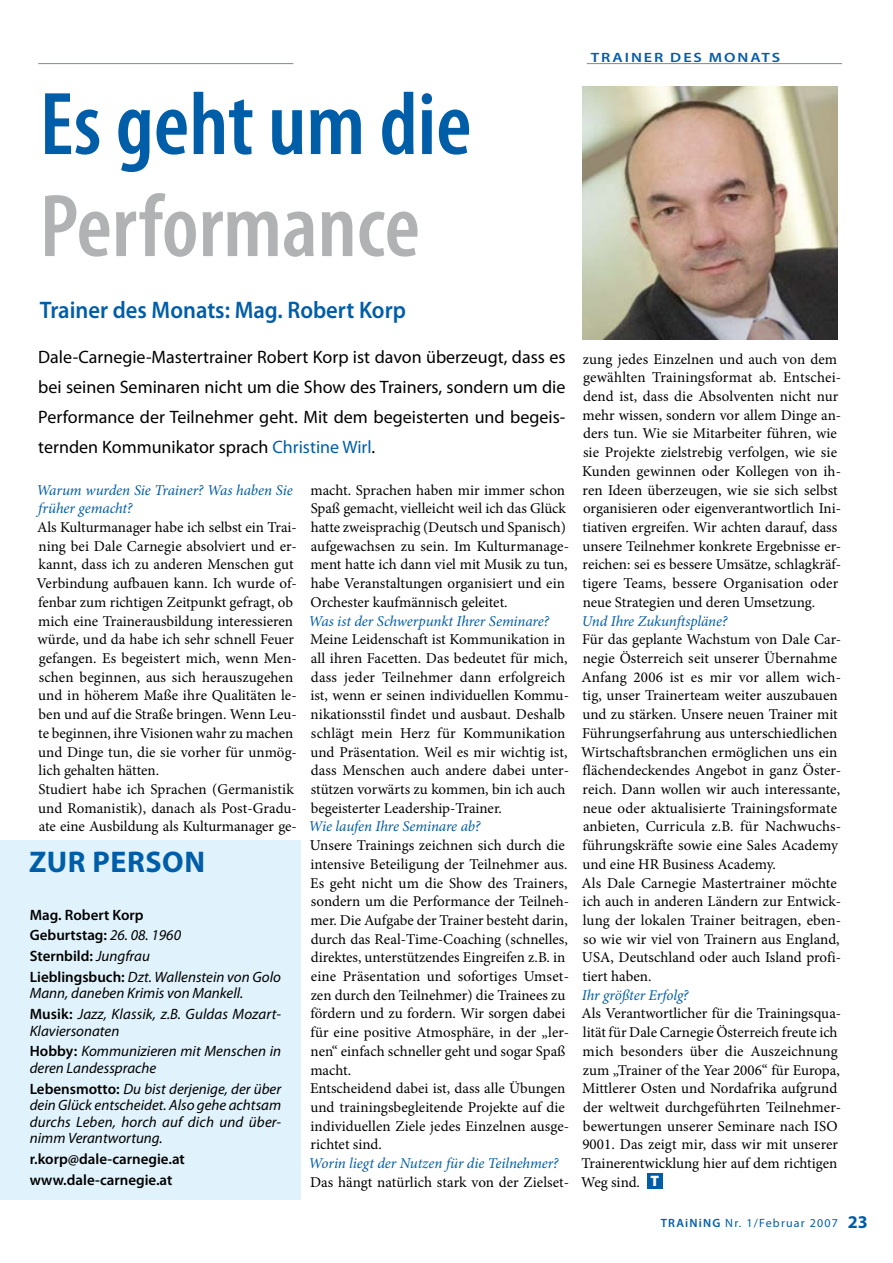
<style>
.page{position:relative;width:893px;height:1263px;background:#fff}
.page>*{position:absolute;margin:0;border:0;box-sizing:border-box;transform-origin:0 0}
.t1{font:600 condensed 90px "Myriad Pro";color:#005da8}
.t2{font:600 condensed 90px "Myriad Pro";color:#b1b2b4}
.t3{font:700 30px "Myriad Pro";letter-spacing:.02em;color:#005da8}
.t4{font:600 24px "Myriad Pro";color:#005da8;scale:.94 1}
.t5{font:18px/30px "Myriad Pro";color:#000;text-align:justify}
.t6{font:15px/18.8px "Minion Pro";color:#000}
.t7{font:italic 15px/20.7px "Myriad Pro";color:#000}
.t8{font:italic 15px/18.8px "Minion Pro";letter-spacing:-.01em;color:#005da8}
.t9{font:600 15px/20.7px "Myriad Pro";color:#000}
.t10{font:600 13.5px "Myriad Pro";letter-spacing:.12em;color:#005da8;scale:1.2 1}
.t11{font:12px "Myriad Pro";letter-spacing:.1em;color:#005da8}
.s1{color:#005da8}
.s2{font-weight:400;font-style:italic}
.s3{font-weight:600;font-style:normal}
.s4{font-family:"Myriad Pro";font-weight:900;font-size:15.15px;color:#fff}
.s5{font-weight:600}
.s6{font-weight:700;font-size:18px}
</style>
<div class="page">
<div style="left:647px;top:1173px;width:15px;height:15px;background:#005da8"></div>
<div style="left:0;top:840px;width:301px;height:359px;background:#e0f2fb"></div>
<img style="left:583px;top:86px;width:255px;height:253px">
<hr style="left:38px;top:63px;width:255px;height:1px;background:#878889">
<hr style="left:587px;top:63px;width:255px;height:1px;background:#878889">
<h1 class="t1" style="left:40px;top:69px;width:433px">Es geht um die</h1>
<h1 class="t2" style="left:40px;top:171px;width:382px">Performance</h1>
<p class="t10" style="left:591px;top:49px;width:151px">Trainer des Monats</p>
<h3 class="t4" style="left:40px;top:295px;width:391px">Trainer des Monats: Mag. Robert Korp</h3>
<p class="t5" style="left:38px;top:341px;width:529px">Dale-Carnegie-Mastertrainer Robert Korp ist davon überzeugt, dass es bei seinen Seminaren nicht um die Show des Trainers, sondern um die Performance der Teilnehmer geht. Mit dem begeisterten und begeis&shy;ternden Kommunikator sprach <span class="s1">Christine Wirl</span>.</p>
<p class="t8" style="left:36px;top:480px;width:258px">Warum wurden Sie Trainer? Was haben Sie früher gemacht?</p>
<p class="t6" style="left:36px;top:518px;width:262px">Als Kulturmanager habe ich selbst ein Trai&shy;ning bei Dale Carnegie absolviert und er&shy;kannt, dass ich zu anderen Menschen gut Verbindung aufbauen kann. Ich wurde of&shy;fenbar zum richtigen Zeitpunkt gefragt, ob mich eine Trainerausbildung interessieren würde, und da habe ich sehr schnell Feuer gefangen. Es begeistert mich, wenn Men&shy;schen beginnen, aus sich herauszugehen und in höherem Maße ihre Qualitäten le&shy;ben und auf die Straße bringen. Wenn Leu&shy;te beginnen, ihre Visionen wahr zu machen und Dinge tun, die sie vorher für unmög&shy;lich gehalten hätten.<br>Studiert habe ich Sprachen (Germanistik und Romanistik), danach als Post-Gradu&shy;ate eine Ausbildung als Kulturmanager ge-</p>
<h2 class="t3" style="left:29px;top:842px;width:178px">ZUR PERSON</h2>
<p class="t9" style="left:30px;top:904px;width:253px">Mag. Robert Korp<br>Geburtstag: <span class="s2">26. 08. 1960<br></span>Sternbild: <span class="s2">Jungfrau<br></span>Lieblingsbuch: <span class="s2">Dzt. Wallenstein von Golo</span></p>
<p class="t7" style="left:30px;top:983px;width:253px">Mann, daneben Krimis von Mankell.<br><span class="s3">Musik:</span> Jazz, Klassik, z.B. Guldas Mozart-</p>
<p class="t7" style="left:30px;top:1020px;width:253px">Klaviersonaten<br><span class="s3">Hobby:</span> Kommunizieren mit Menschen in</p>
<p class="t7" style="left:30px;top:1057px;width:253px">deren Landessprache<br><span class="s3">Lebensmotto:</span> Du bist derjenige, der über</p>
<p class="t7" style="left:30px;top:1097px;width:253px;line-height:16.5px;text-align:justify">dein Glück entscheidet. Also gehe achtsam durchs Leben, horch auf dich und über&shy;nimm Verantwortung.</p>
<p class="t9" style="left:30px;top:1148px;width:157px">r.korp@dale-carnegie.at www.dale-carnegie.at</p>
<p class="t6" style="left:310px;top:480px;width:260px">macht. Sprachen haben mir immer schon Spaß gemacht, vielleicht weil ich das Glück hatte zweisprachig (Deutsch und Spanisch) aufgewachsen zu sein. Im Kulturmanage&shy;ment hatte ich dann viel mit Musik zu tun, habe Veranstaltungen organisiert und ein Orchester kaufmännisch geleitet.</p>
<p class="t8" style="left:309px;top:611px;width:242px">Was ist der Schwerpunkt Ihrer Seminare?</p>
<p class="t6" style="left:310px;top:630px;width:261px">Meine Leidenschaft ist Kommunikation in all ihren Facetten. Das bedeutet für mich, dass jeder Teilnehmer dann erfolgreich ist, wenn er seinen individuellen Kommu&shy;nikationsstil findet und ausbaut. Deshalb schlägt mein Herz für Kommunikation und Präsentation. Weil es mir wichtig ist, dass Menschen auch andere dabei unter&shy;stützen vorwärts zu kommen, bin ich auch begeisterter Leadership-Trainer.</p>
<p class="t8" style="left:309px;top:817px;width:173px">Wie laufen Ihre Seminare ab?</p>
<p class="t6" style="left:310px;top:836px;width:261px">Unsere Trainings zeichnen sich durch die intensive Beteiligung der Teilnehmer aus.<br>Es geht nicht um die Show des Trainers, sondern um die Performance der Teilneh&shy;mer. Die Aufgabe der Trainer besteht darin, durch das Real-Time-Coaching (schnelles, direktes, unterstützendes Eingreifen z.B. in eine Präsentation und sofortiges Umset&shy;zen durch den Teilnehmer) die Trainees zu fördern und zu fordern. Wir sorgen dabei für eine positive Atmosphäre, in der „ler&shy;nen“ einfach schneller geht und sogar Spaß macht.<br>Entscheidend dabei ist, dass alle Übungen und trainingsbegleitende Projekte auf die individuellen Ziele jedes Einzelnen ausge&shy;richtet sind.</p>
<p class="t8" style="left:309px;top:1154px;width:251px">Worin liegt der Nutzen für die Teilnehmer?</p>
<p class="t6" style="left:310px;top:1173px;width:260px">Das hängt natürlich stark von der Zielset-</p>
<p class="t6" style="left:582px;top:349px;width:261px">zung jedes Einzelnen und auch von dem gewählten Trainingsformat ab. Entschei&shy;dend ist, dass die Absolventen nicht nur mehr wissen, sondern vor allem Dinge an&shy;ders tun. Wie sie Mitarbeiter führen, wie sie Projekte zielstrebig verfolgen, wie sie Kunden gewinnen oder Kollegen von ih&shy;ren Ideen überzeugen, wie sie sich selbst organisieren oder eigenverantwortlich Ini&shy;tiativen ergreifen. Wir achten darauf, dass unsere Teilnehmer konkrete Ergebnisse er&shy;reichen: sei es bessere Umsätze, schlagkräf&shy;tigere Teams, bessere Organisation oder neue Strategien und deren Umsetzung.</p>
<p class="t8" style="left:582px;top:611px;width:147px">Und Ihre Zukunftspläne?</p>
<p class="t6" style="left:581px;top:630px;width:262px">Für das geplante Wachstum von Dale Car&shy;negie Österreich seit unserer Übernahme Anfang 2006 ist es mir vor allem wich&shy;tig, unser Trainerteam weiter auszubauen und zu stärken. Unsere neuen Trainer mit Führungserfahrung aus unterschiedlichen Wirtschaftsbranchen ermöglichen uns ein flächendeckendes Angebot in ganz Öster&shy;reich. Dann wollen wir auch interessante, neue oder aktualisierte Trainingsformate anbieten, Curricula z.B. für Nachwuchs&shy;führungskräfte sowie eine Sales Academy und eine HR Business Academy.<br>Als Dale Carnegie Mastertrainer möchte ich auch in anderen Ländern zur Entwick&shy;lung der lokalen Trainer beitragen, eben&shy;so wie wir viel von Trainern aus England, USA, Deutschland oder auch Island profi&shy;tiert haben.</p>
<p class="t8" style="left:582px;top:985px;width:108px">Ihr größter Erfolg?</p>
<p class="t6" style="left:581px;top:1004px;width:262px">Als Verantwortlicher für die Trainingsqua&shy;lität für Dale Carnegie Österreich freute ich mich besonders über die Auszeichnung zum „Trainer of the Year 2006“ für Europa, Mittlerer Osten und Nordafrika aufgrund der weltweit durchgeführten Teilnehmer&shy;bewertungen unserer Seminare nach ISO 9001. Das zeigt mir, dass wir mit unserer Trainerentwicklung hier auf dem richtigen Weg sind. <span class="s4">T</span></p>
<p class="t11" style="left:661px;top:1216px;width:208px"><span class="s5">TRAiNiNG</span> Nr. 1/Februar 2007 <span class="s6">23</span></p>
</div>
